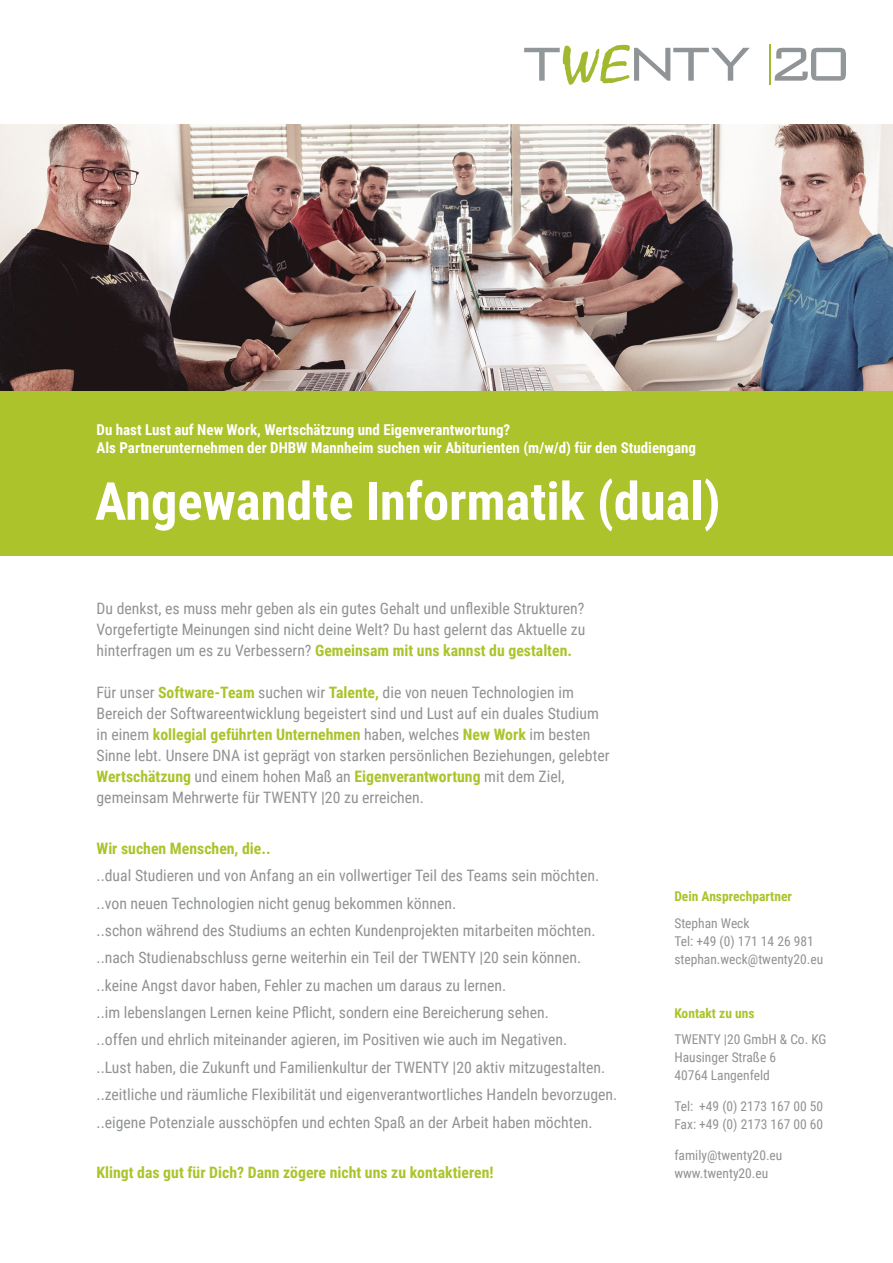
<style>
.page{position:relative;width:893px;height:1263px;background:#fff}
.page>*{position:absolute;margin:0;border:0;box-sizing:border-box;transform-origin:0 0}
.t1{font:700 52.5px "Roboto Condensed";color:#fff}
.t2{font:15.75px/27.3px "Roboto Condensed";color:#909293}
.t3{font:700 15.75px "Roboto Condensed";color:#acc32b}
.t4{font:700 15px/18px "Roboto Condensed";color:#fff}
.t5{font:13.5px/18px "Roboto Condensed";color:#909293}
.t6{font:700 13.5px "Roboto Condensed";color:#acc32b}
.s1{font-weight:700;color:#acc32b}
</style>
<div class="page">
<hr style="left:769px;top:44px;width:2px;height:40px;background:#a0b92e">
<svg style="left:524px;top:45px;width:226px;height:40px"></svg>
<svg style="left:775px;top:48px;width:71px;height:33px"></svg>
<img style="left:0;top:124px;width:893px;height:268px">
<div style="left:0;top:392px;width:893px;height:164px;background:#acc32b"></div>
<p class="t4" style="left:97px;top:420px;width:601px">Du hast Lust auf New Work, Wertschätzung und Eigenverantwortung?<br>Als Partnerunternehmen der DHBW Mannheim suchen wir Abiturienten (m/w/d) für den Studiengang</p>
<h1 class="t1" style="left:95px;top:464px;width:627px">Angewandte Informatik (dual)</h1>
<p class="t2" style="left:97px;top:598px;width:490px;line-height:21px;text-align:justify">Du denkst, es muss mehr geben als ein gutes Gehalt und unflexible Strukturen?<br>Vorgefertigte Meinungen sind nicht deine Welt? Du hast gelernt das Aktuelle zu hinterfragen um es zu Verbessern? <span class="s1">Gemeinsam mit uns kannst du gestalten.</span></p>
<p class="t2" style="left:97px;top:682px;width:514px;line-height:21px">Für unser <span class="s1">Software-Team</span> suchen wir <span class="s1">Talente,</span> die von neuen Technologien im Bereich der Softwareentwicklung begeistert sind und Lust auf ein duales Studium in einem <span class="s1">kollegial geführten Unternehmen</span> haben, welches <span class="s1">New Work</span> im besten Sinne lebt. Unsere DNA ist geprägt von starken persönlichen Beziehungen, gelebter <span class="s1">Wertschätzung</span> und einem hohen Maß an <span class="s1">Eigenverantwortung</span> mit dem Ziel, gemeinsam Mehrwerte für TWENTY |20 zu erreichen.</p>
<p class="t3" style="left:97px;top:837px;width:176px">Wir suchen Menschen, die..</p>
<p class="t2" style="left:97px;top:861px;width:522px">..dual Studieren und von Anfang an ein vollwertiger Teil des Teams sein möchten. ..von neuen Technologien nicht genug bekommen können.<br>..schon während des Studiums an echten Kundenprojekten mitarbeiten möchten. ..nach Studienabschluss gerne weiterhin ein Teil der TWENTY |20 sein können. ..keine Angst davor haben, Fehler zu machen um daraus zu lernen.<br>..im lebenslangen Lernen keine Pflicht, sondern eine Bereicherung sehen.<br>..offen und ehrlich miteinander agieren, im Positiven wie auch im Negativen.<br>..Lust haben, die Zukunft und Familienkultur der TWENTY |20 aktiv mitzugestalten. ..zeitliche und räumliche Flexibilität und eigenverantwortliches Handeln bevorzugen. ..eigene Potenziale ausschöpfen und echten Spaß an der Arbeit haben möchten.</p>
<p class="t3" style="left:97px;top:1161px;width:398px">Klingt das gut für Dich? Dann zögere nicht uns zu kontaktieren!</p>
<p class="t6" style="left:674px;top:887px;width:119px">Dein Ansprechpartner</p>
<p class="t5" style="left:674px;top:913px;width:150px">Stephan Weck<br>Tel: +49 (0) 171 14 26 981 stephan.weck@twenty20.eu</p>
<p class="t6" style="left:674px;top:1004px;width:82px">Kontakt zu uns</p>
<p class="t5" style="left:674px;top:1030px;width:154px">TWENTY |20 GmbH &amp; Co. KG<br>Hausinger Straße 6<br>40764 Langenfeld</p>
<p class="t5" style="left:674px;top:1097px;width:150px">Tel: +49 (0) 2173 167 00 50<br>Fax: +49 (0) 2173 167 00 60</p>
<p class="t5" style="left:674px;top:1145px;width:110px">family@twenty20.eu www.twenty20.eu</p>
</div>
